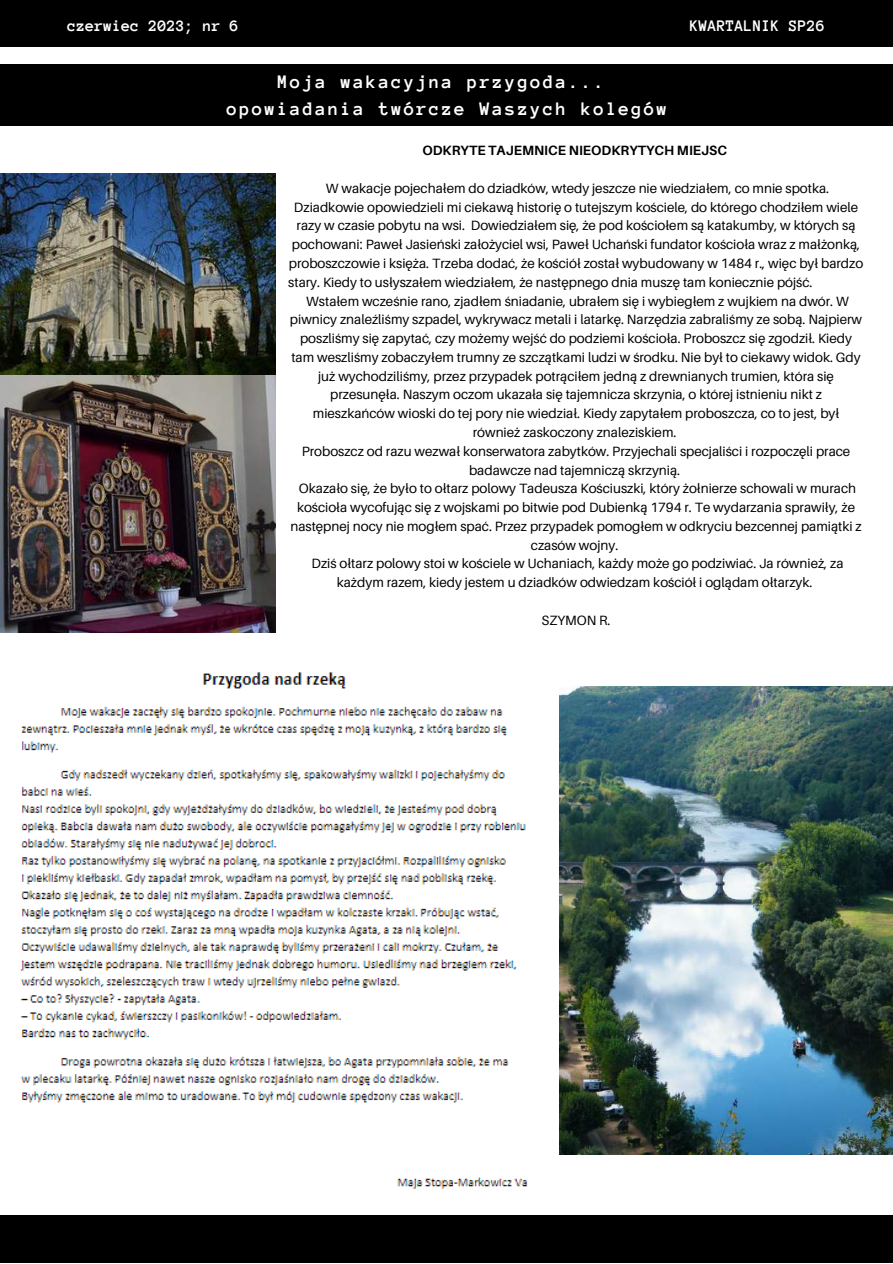
<style>
.page{position:relative;width:893px;height:1264px;background:#fff}
.page>*{position:absolute;margin:0;border:0;box-sizing:border-box;transform-origin:0 0}
.t1{font:700 19.5px/27px "Anonymous Pro";letter-spacing:.1em;color:#fff}
.t2{font:700 16.5px "Anonymous Pro";color:#fff}
.t3{font:13.5px "Aileron";color:#000}
.t4{font:700 13.5px "Aileron";color:#000}
</style>
<div class="page">
<div style="left:0;top:0;width:892px;height:47px;background:#000"></div>
<div style="left:0;top:65px;width:892px;height:60px;background:#000"></div>
<div style="left:0;top:1215px;width:892px;height:47px;background:#000"></div>
<img style="left:0;top:174px;width:276px;height:458px">
<img style="left:20px;top:672px;width:508px;height:517px">
<img style="left:559px;top:686px;width:333px;height:468px">
<p class="t2" style="left:67px;top:17px;width:173px">czerwiec 2023; nr 6</p>
<p class="t2" style="left:689px;top:17px;width:137px">KWARTALNIK SP26</p>
<h1 class="t1" style="left:227px;top:68px;width:442px;text-indent:51px">Moja wakacyjna przygoda... opowiadania twórcze Waszych kolegów</h1>
<p class="t4" style="left:422px;top:142px;width:306px">ODKRYTE TAJEMNICE NIEODKRYTYCH MIEJSC</p>
<p class="t3" style="left:326px;top:180px;width:504px">W wakacje pojechałem do dziadków, wtedy jeszcze nie wiedziałem, co mnie spotka.</p>
<p class="t3" style="left:294px;top:198px;width:565px">Dziadkowie opowiedzieli mi ciekawą historię o tutejszym kościele, do którego chodziłem wiele</p>
<p class="t3" style="left:296px;top:217px;width:560px">razy w czasie pobytu na wsi. Dowiedziałem się, że pod kościołem są katakumby, w których są</p>
<p class="t3" style="left:292px;top:236px;width:570px">pochowani: Paweł Jasieński założyciel wsi, Paweł Uchański fundator kościoła wraz z małżonką,</p>
<p class="t3" style="left:289px;top:255px;width:576px">proboszczowie i księża. Trzeba dodać, że kościół został wybudowany w 1484 r., więc był bardzo</p>
<p class="t3" style="left:288px;top:274px;width:525px">stary. Kiedy to usłyszałem wiedziałem, że następnego dnia muszę tam koniecznie pójść.</p>
<p class="t3" style="left:306px;top:292px;width:544px">Wstałem wcześnie rano, zjadłem śniadanie, ubrałem się i wybiegłem z wujkiem na dwór. W</p>
<p class="t3" style="left:290px;top:311px;width:573px">piwnicy znaleźliśmy szpadel, wykrywacz metali i latarkę. Narzędzia zabraliśmy ze sobą. Najpierw</p>
<p class="t3" style="left:300px;top:330px;width:553px">poszliśmy się zapytać, czy możemy wejść do podziemi kościoła. Proboszcz się zgodził. Kiedy</p>
<p class="t3" style="left:291px;top:349px;width:570px">tam weszliśmy zobaczyłem trumny ze szczątkami ludzi w środku. Nie był to ciekawy widok. Gdy</p>
<p class="t3" style="left:318px;top:367px;width:517px">już wychodziliśmy, przez przypadek potrąciłem jedną z drewnianych trumien, która się</p>
<p class="t3" style="left:330px;top:386px;width:493px">przesunęła. Naszym oczom ukazała się tajemnicza skrzynia, o której istnieniu nikt z</p>
<p class="t3" style="left:313px;top:405px;width:528px">mieszkańców wioski do tej pory nie wiedział. Kiedy zapytałem proboszcza, co to jest, był</p>
<p class="t3" style="left:473px;top:424px;width:205px">również zaskoczony znaleziskiem.</p>
<p class="t3" style="left:302px;top:442px;width:550px">Proboszcz od razu wezwał konserwatora zabytków. Przyjechali specjaliści i rozpoczęli prace</p>
<p class="t3" style="left:469px;top:461px;width:213px">badawcze nad tajemniczą skrzynią.</p>
<p class="t3" style="left:299px;top:480px;width:558px">Okazało się, że było to ołtarz polowy Tadeusza Kościuszki, który żołnierze schowali w murach</p>
<p class="t3" style="left:297px;top:499px;width:559px">kościoła wycofując się z wojskami po bitwie pod Dubienką 1794 r. Te wydarzania sprawiły, że</p>
<p class="t3" style="left:290px;top:518px;width:573px">następnej nocy nie mogłem spać. Przez przypadek pomogłem w odkryciu bezcennej pamiątki z</p>
<p class="t3" style="left:531px;top:536px;width:89px">czasów wojny.</p>
<p class="t3" style="left:311px;top:555px;width:533px">Dziś ołtarz polowy stoi w kościele w Uchaniach, każdy może go podziwiać. Ja również, za</p>
<p class="t3" style="left:337px;top:574px;width:477px">każdym razem, kiedy jestem u dziadków odwiedzam kościół i oglądam ołtarzyk.</p>
<p class="t3" style="left:541px;top:611px;width:70px">SZYMON R.</p>
</div>
